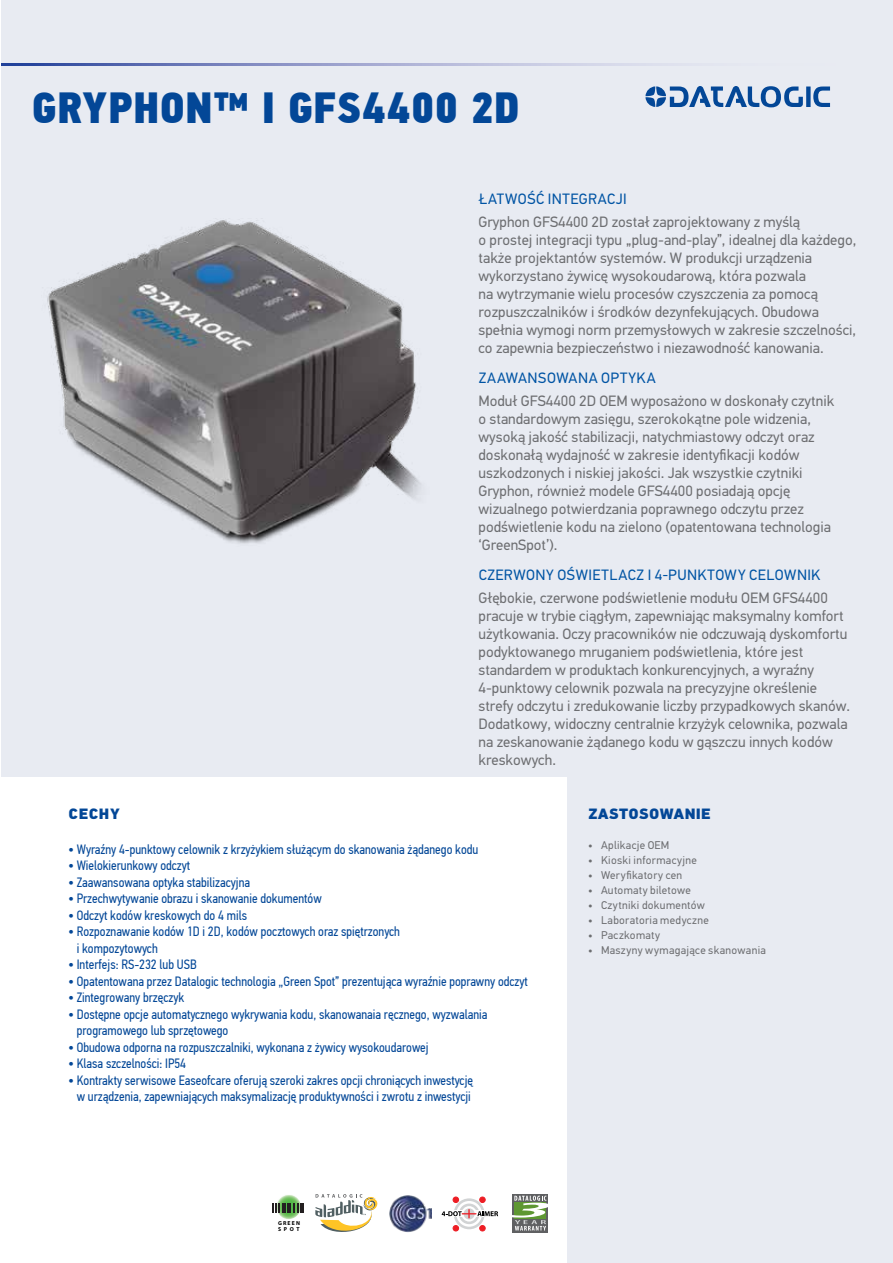
<style>
.page{position:relative;width:893px;height:1263px;background:#fff}
.page>*{position:absolute;margin:0;border:0;box-sizing:border-box;transform-origin:0 0}
.t1{font:43.5px "PF Din Text Cond Pro X Black";letter-spacing:.01em;color:#034797}
.t2{font:15px/18px "PF Din Text Pro";color:#6d6e71}
.t3{font:15px "PF Din Text Pro";letter-spacing:.035em;color:#0054a4}
.t4{font:900 15px "PF Din Text Pro";letter-spacing:.02em;color:#034797}
.t5{font:13.5px/16.5px "PF Din Text Cond Pro";color:#034797}
.t6{font:11.25px "PF Din Text Pro";letter-spacing:.025em;color:#6d6e71}
.t7{font:700 5.7px/5.7px "Myriad Pro";letter-spacing:.2em;color:#000}
.s1{font-size:15px}
</style>
<div class="page">
<div style="left:1px;top:0;width:892px;height:1263px;background:#e8ebf2"></div>
<svg style="left:2px;top:64px;width:660px;height:1px"></svg>
<svg style="left:645px;top:86px;width:185px;height:21px"></svg>
<div style="left:0;top:777px;width:567px;height:486px;background:#fff"></div>
<img style="left:47px;top:220px;width:374px;height:324px">
<svg style="left:315px;top:1194px;width:63px;height:38px"></svg>
<img style="left:389px;top:1195px;width:42px;height:37px">
<svg style="left:276px;top:1194px;width:25px;height:25px"></svg>
<svg style="left:273px;top:1203px;width:25px;height:10px"></svg>
<hr style="left:300px;top:1203px;width:4px;height:10px;background:#231f20">
<svg style="left:513px;top:1194px;width:35px;height:38px"></svg>
<svg style="left:512px;top:1196px;width:36px;height:34px"></svg>
<svg style="left:442px;top:1197px;width:56px;height:34px"></svg>
<h1 class="t1" style="left:32px;top:80px;width:489px">GRYPHON™ I GFS4400 2D</h1>
<p class="t3" style="left:479px;top:190px;width:150px">ŁATWOŚĆ INTEGRACJI</p>
<p class="t2" style="left:478px;top:213px;width:379px">Gryphon GFS4400 2D został zaprojektowany z myślą<br>o prostej integracji typu „plug-and-play”, idealnej dla każdego, także projektantów systemów. W produkcji urządzenia wykorzystano żywicę wysokoudarową, która pozwala<br>na wytrzymanie wielu procesów czyszczenia za pomocą rozpuszczalników i środków dezynfekujących. Obudowa spełnia wymogi norm przemysłowych w zakresie szczelności, co zapewnia bezpieczeństwo i niezawodność kanowania.</p>
<p class="t3" style="left:479px;top:369px;width:179px">ZAAWANSOWANA OPTYKA</p>
<p class="t2" style="left:478px;top:392px;width:357px">Moduł GFS4400 2D OEM wyposażono w doskonały czytnik o standardowym zasięgu, szerokokątne pole widzenia, wysoką jakość stabilizacji, natychmiastowy odczyt oraz doskonałą wydajność w zakresie identyfikacji kodów uszkodzonych i niskiej jakości. Jak wszystkie czytniki Gryphon, również modele GFS4400 posiadają opcję wizualnego potwierdzania poprawnego odczytu przez podświetlenie kodu na zielono (opatentowana technologia ‘GreenSpot’).</p>
<p class="t3" style="left:479px;top:566px;width:343px">CZERWONY OŚWIETLACZ I 4-PUNKTOWY CELOWNIK</p>
<p class="t2" style="left:478px;top:589px;width:373px">Głębokie, czerwone podświetlenie modułu OEM GFS4400 pracuje w trybie ciągłym, zapewniając maksymalny komfort użytkowania. Oczy pracowników nie odczuwają dyskomfortu podyktowanego mruganiem podświetlenia, które jest standardem w produktach konkurencyjnych, a wyraźny 4-punktowy celownik pozwala na precyzyjne określenie strefy odczytu i zredukowanie liczby przypadkowych skanów.<br>Dodatkowy, widoczny centralnie krzyżyk celownika, pozwala na zeskanowanie żądanego kodu w gąszczu innych kodów kreskowych.</p>
<p class="t4" style="left:68px;top:804px;width:53px">CECHY</p>
<p class="t5" style="left:68px;top:841px;width:412px"><span class="s1">•</span> Wyraźny 4-punktowy celownik z krzyżykiem służącym do skanowania żądanego kodu</p>
<p class="t5" style="left:68px;top:857px;width:124px"><span class="s1">•</span> Wielokierunkowy odczyt</p>
<p class="t5" style="left:68px;top:874px;width:183px"><span class="s1">•</span> Zaawansowana optyka stabilizacyjna</p>
<p class="t5" style="left:68px;top:890px;width:255px"><span class="s1">•</span> Przechwytywanie obrazu i skanowanie dokumentów</p>
<p class="t5" style="left:68px;top:907px;width:180px"><span class="s1">•</span> Odczyt kodów kreskowych do 4 mils</p>
<p class="t5" style="left:77px;top:923px;width:325px;text-indent:-9px"><span class="s1">•</span> Rozpoznawanie kodów 1D i 2D, kodów pocztowych oraz spiętrzonych i kompozytowych</p>
<p class="t5" style="left:68px;top:956px;width:130px"><span class="s1">•</span> Interfejs: RS-232 lub USB</p>
<p class="t5" style="left:68px;top:973px;width:461px"><span class="s1">•</span> Opatentowana przez Datalogic technologia „Green Spot” prezentująca wyraźnie poprawny odczyt</p>
<p class="t5" style="left:68px;top:989px;width:117px"><span class="s1">•</span> Zintegrowany brzęczyk</p>
<p class="t5" style="left:77px;top:1006px;width:412px;text-indent:-9px"><span class="s1">•</span> Dostępne opcje automatycznego wykrywania kodu, skanowanaia ręcznego, wyzwalania programowego lub sprzętowego</p>
<p class="t5" style="left:68px;top:1039px;width:362px"><span class="s1">•</span> Obudowa odporna na rozpuszczalniki, wykonana z żywicy wysokoudarowej</p>
<p class="t5" style="left:68px;top:1055px;width:119px"><span class="s1">•</span> Klasa szczelności: IP54</p>
<p class="t5" style="left:68px;top:1072px;width:406px;text-align:center"><span class="s1">•</span> Kontrakty serwisowe Easeofcare oferują szeroki zakres opcji chroniących inwestycję w urządzenia, zapewniających maksymalizację produktywności i zwrotu z inwestycji</p>
<p class="t7" style="left:278px;top:1220px;width:23px">GREEN<br>SPOT</p>
<p class="t4" style="left:588px;top:804px;width:124px">ZASTOSOWANIE</p>
<p class="t6" style="left:588px;top:838px;width:83px">• Aplikacje OEM</p>
<p class="t6" style="left:588px;top:853px;width:110px">• Kioski informacyjne</p>
<p class="t6" style="left:588px;top:868px;width:96px">• Weryfikatory cen</p>
<p class="t6" style="left:588px;top:883px;width:104px">• Automaty biletowe</p>
<p class="t6" style="left:588px;top:898px;width:118px">• Czytniki dokumentów</p>
<p class="t6" style="left:588px;top:913px;width:122px">• Laboratoria medyczne</p>
<p class="t6" style="left:588px;top:928px;width:73px">• Paczkomaty</p>
<p class="t6" style="left:588px;top:943px;width:179px">• Maszyny wymagające skanowania</p>
</div>
